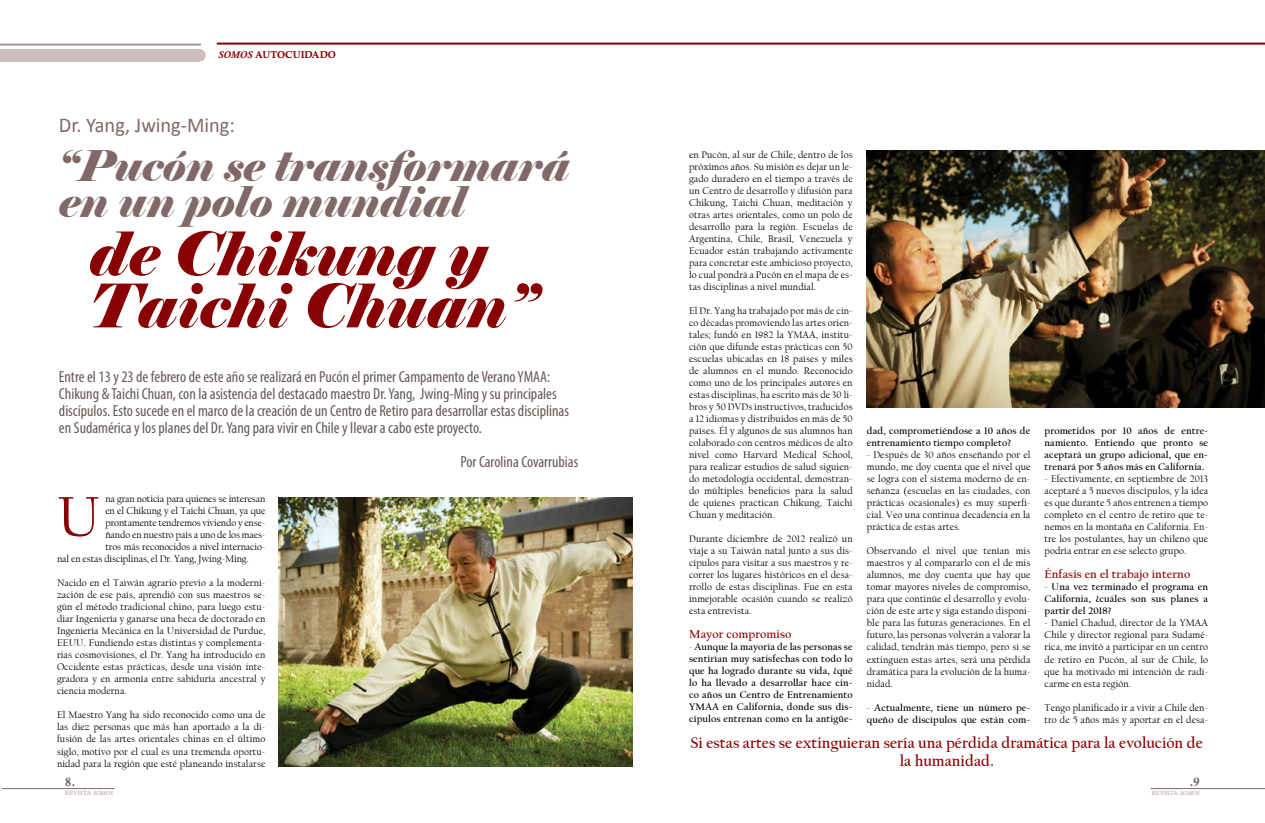
<style>
.page{position:relative;width:1265px;height:823px;background:#fff}
.page>*{position:absolute;margin:0;border:0;box-sizing:border-box;transform-origin:0 0}
.t1{font:italic 60px/52px "Elephant";color:#890203}
.t2{font:58px "Californian FB";color:#890203}
.t3{font:italic 42px/36px "Elephant";color:#806968}
.t4{font:21px "Calibri";color:#806968}
.t5{font:condensed 16px/17px "Myriad Pro";color:#695858}
.t6{font:700 16px/18px "Californian FB";color:#890203;text-align:center}
.t7{font:700 12px "Californian FB";letter-spacing:.01em;color:#890203}
.t8{font:12px "Calis MT Bol";color:#696a6d}
.t9{font:10px/12px "Californian FB";letter-spacing:.01em;color:#000;text-align:justify}
.t10{font:700 10px/12px "Californian FB";letter-spacing:.01em;color:#000;text-align:justify}
.t11{font:10px "Californian FB";letter-spacing:-.01em;color:#000}
.t12{font:10px "Calis MT Bol";color:#890203}
.t13{font:6px "Calisto";color:#9fa1a4}
.s1{font-family:"Calisto";font-weight:700;font-style:italic}
.s2{font-weight:400}
.s3{font-style:italic}
</style>
<div class="page">
<hr style="left:2px;top:788px;width:112px;height:1px;background:#806968">
<hr style="left:1150px;top:788px;width:114px;height:1px;background:#806968">
<div style="left:0;top:49px;width:200px;height:12px;background:#ccbebd"></div>
<div style="left:194px;top:49px;width:12px;height:12px;background:#ccbebd;border-radius:50%"></div>
<hr style="left:0;top:44px;width:200px;height:2px;background:#a28f8e">
<hr style="left:217px;top:43px;width:1047px;height:2px;background:#890203">
<img style="left:278px;top:497px;width:354px;height:269px">
<img style="left:866px;top:150px;width:398px;height:257px">
<p class="t12" style="left:218px;top:49px;width:119px"><span class="s1">SOMOS</span> AUTOCUIDADO</p>
<h3 class="t4" style="left:59px;top:112px;width:177px">Dr. Yang, Jwing-Ming:</h3>
<h3 class="t3" style="left:59px;top:148px;width:512px">“Pucón se transformará en un polo mundial</h3>
<h1 class="t1" style="left:89px;top:229px;width:446px">de Chikung y<br>Taichi Chuan”</h1>
<p class="t5" style="left:59px;top:368px;width:511px">Entre el 13 y 23 de febrero de este año se realizará en Pucón el primer Campamento de Verano YMAA:<br>Chikung &amp; Taichi Chuan, con la asistencia del destacado maestro Dr. Yang, Jwing-Ming y su principales discípulos. Esto sucede en el marco de la creación de un Centro de Retiro para desarrollar estas disciplinas en Sudamérica y los planes del Dr. Yang para vivir en Chile y llevar a cabo este proyecto.</p>
<h3 class="t5" style="left:460px;top:453px;width:119px">Por Carolina Covarrubias</h3>
<p class="t11" style="left:105px;top:493px;width:161px">na gran noticia para quienes se interesan</p>
<p class="t11" style="left:105px;top:505px;width:161px">en el Chikung y el Taichi Chuan, ya que</p>
<p class="t11" style="left:105px;top:517px;width:161px">prontamente tendremos viviendo y ense-</p>
<p class="t11" style="left:105px;top:529px;width:161px">ñando en nuestro país a uno de los maes-</p>
<p class="t11" style="left:105px;top:541px;width:161px">tros más reconocidos a nivel internacio-</p>
<p class="t11" style="left:57px;top:553px;width:193px">nal en estas disciplinas, el Dr. Yang, Jwing-Ming.</p>
<p class="t9" style="left:57px;top:577px;width:210px">Nacido en el Taiwán agrario previo a la moderni&shy;zación de ese país, aprendió con sus maestros se&shy;gún el método tradicional chino, para luego estu&shy;diar Ingeniería y ganarse una beca de doctorado en Ingeniería Mecánica en la Universidad de Purdue, EEUU. Fundiendo estas distintas y complementa&shy;rias cosmovisiones, el Dr. Yang ha introducido en Occidente estas prácticas, desde una visión inte&shy;gradora y en armonía entre sabiduría ancestral y ciencia moderna.</p>
<p class="t9" style="left:57px;top:709px;width:210px">El Maestro Yang ha sido reconocido como una de las diez personas que más han aportado a la di&shy;fusión de las artes orientales chinas en el último siglo, motivo por el cual es una tremenda oportu&shy;nidad para la región que esté planeando instalarse</p>
<h2 class="t2" style="left:57px;top:484px;width:45px">U</h2>
<p class="t9" style="left:689px;top:149px;width:165px">en Pucón, al sur de Chile, dentro de los próximos años. Su misión es dejar un le&shy;gado duradero en el tiempo a través de un Centro de desarrollo y difusión para Chikung, Taichi Chuan, meditación y otras artes orientales, como un polo de desarrollo para la región. Escuelas de Argentina, Chile, Brasil, Venezuela y Ecuador están trabajando activamente para concretar este ambicioso proyecto, lo cual pondrá a Pucón en el mapa de es&shy;tas disciplinas a nivel mundial.</p>
<p class="t9" style="left:689px;top:305px;width:165px">El Dr. Yang ha trabajado por más de cin&shy;co décadas promoviendo las artes orien&shy;tales; fundó en 1982 la YMAA, institu&shy;ción que difunde estas prácticas con 50 escuelas ubicadas en 18 países y miles de alumnos en el mundo. Reconocido como uno de los principales autores en estas disciplinas, ha escrito más de 30 li&shy;bros y 50 DVDs instructivos, traducidos a 12 idiomas y distribuidos en más de 50 países. Él y algunos de sus alumnos han colaborado con centros médicos de alto nivel como Harvard Medical School, para realizar estudios de salud siguien&shy;do metodología occidental, demostran&shy;do múltiples beneficios para la salud de quienes practican Chikung, Taichi Chuan y meditación.</p>
<p class="t9" style="left:689px;top:533px;width:165px">Durante diciembre de 2012 realizó un viaje a su Taiwán natal junto a sus dis&shy;cípulos para visitar a sus maestros y re&shy;correr los lugares históricos en el desa&shy;rrollo de estas disciplinas. Fue en esta inmejorable ocasión cuando se realizó esta entrevista.</p>
<p class="t7" style="left:689px;top:627px;width:104px">Mayor compromiso</p>
<p class="t10" style="left:689px;top:640px;width:165px"><span class="s2">-</span> Aunque la mayoría de las personas se sentirían muy satisfechas con todo lo que ha logrado durante su vida, ¿qué lo ha llevado a desarrollar hace cin&shy;co años un Centro de Entrenamiento YMAA en California, donde sus dis&shy;cípulos entrenan como en la antigüe-</p>
<p class="t10" style="left:866px;top:425px;width:165px">dad, comprometiéndose a 10 años de entrenamiento tiempo completo?</p>
<p class="t9" style="left:866px;top:449px;width:165px">- Después de 30 años enseñando por el mundo, me doy cuenta que el nivel que se logra con el sistema moderno de en&shy;señanza (escuelas en las ciudades, con prácticas ocasionales) es muy superfi&shy;cial. Veo una continua decadencia en la práctica de estas artes.</p>
<p class="t9" style="left:866px;top:545px;width:165px">Observando el nivel que tenían mis maestros y al compararlo con el de mis alumnos, me doy cuenta que hay que tomar mayores niveles de compromiso, para que continúe el desarrollo y evolu&shy;ción de este arte y siga estando disponi&shy;ble para las futuras generaciones. En el futuro, las personas volverán a valorar la calidad, tendrán más tiempo, pero si se extinguen estas artes, será una pérdida dramática para la evolución de la huma&shy;nidad.</p>
<p class="t10" style="left:866px;top:701px;width:165px"><span class="s2">-</span> Actualmente, tiene un número pe&shy;queño de discípulos que están com-</p>
<p class="t10" style="left:1044px;top:425px;width:165px">prometidos por 10 años de entre&shy;namiento. Entiendo que pronto se aceptará un grupo adicional, que en&shy;trenará por 5 años más en California.</p>
<p class="t9" style="left:1044px;top:473px;width:165px">- Efectivamente, en septiembre de 2013 aceptaré a 5 nuevos discípulos, y la idea es que durante 5 años entrenen a tiempo completo en el centro de retiro que te&shy;nemos en la montaña en California. En&shy;tre los postulantes, hay un chileno que podría entrar en ese selecto grupo.</p>
<p class="t7" style="left:1044px;top:567px;width:147px">Énfasis en el trabajo interno</p>
<p class="t10" style="left:1044px;top:581px;width:165px"><span class="s2">-</span> Una vez terminado el programa en California, ¿cuáles son sus planes a partir del 2018?</p>
<p class="t9" style="left:1044px;top:617px;width:165px">- Daniel Chadud, director de la YMAA Chile y director regional para Sudamé&shy;rica, me invitó a participar en un centro de retiro en Pucón, al sur de Chile, lo que ha motivado mi intención de radi&shy;carme en esta región.</p>
<p class="t9" style="left:1044px;top:701px;width:165px">Tengo planificado ir a vivir a Chile den&shy;tro de 5 años más y aportar en el desa-</p>
<h3 class="t6" style="left:690px;top:733px;width:514px">Si estas artes se extinguieran sería una pérdida dramática para la evolución de la humanidad.</h3>
<p class="t8" style="left:65px;top:774px;width:12px">8.</p>
<p class="t8" style="left:1189px;top:774px;width:12px">.9</p>
<p class="t13" style="left:65px;top:789px;width:49px">REVISTA <span class="s3">SOMOS</span></p>
<p class="t13" style="left:1151px;top:789px;width:49px">REVISTA <span class="s3">SOMOS</span></p>
</div>
